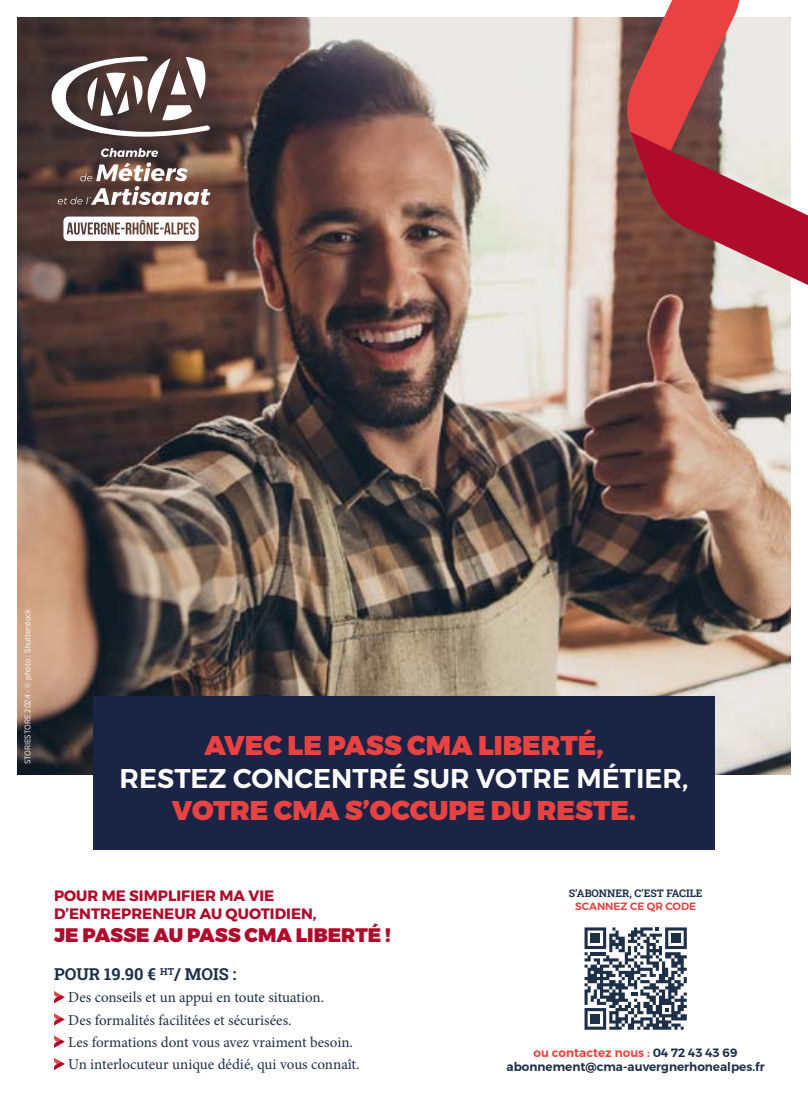
<style>
.page{position:relative;width:808px;height:1106px;background:#fff}
.page>*{position:absolute;margin:0;border:0;box-sizing:border-box;transform-origin:0 0}
.t1{font:900 27px "Montserrat";color:#e84242}
.t2{font:600 27px "Montserrat";color:#fff}
.t3{font:900 19.5px "Montserrat";color:#af0b2b}
.t4{font:16.5px "Roboto Slab";color:#1e2f48}
.t5{font:15px/22.2px "Minion Pro";color:#1e2f48}
.t6{font:700 15px/18px "Montserrat";color:#af0b2b}
.t7{font:600 12px/14.4px "Montserrat";color:#1e2f48;text-align:center}
.t8{font:10.5px "Roboto Slab";color:#1e2f48}
.t9{font:600 10.5px "Montserrat";color:#e84242}
.t10{font:8.1px "Gotham Narrow";color:#fff}
.s1{color:#e84242}
</style>
<div class="page">
<img style="left:17px;top:17px;width:774px;height:757px">
<svg style="left:625px;top:0;width:118px;height:191px;background:#c86463"></svg>
<svg style="left:630px;top:132px;width:178px;height:213px;background:#ab686b"></svg>
<svg style="left:63px;top:216px;width:136px;height:25px"></svg>
<svg style="left:58px;top:148px;width:152px;height:57px"></svg>
<svg style="left:52px;top:56px;width:158px;height:81px"></svg>
<div style="left:93px;top:696px;width:622px;height:153px;background:#1c2445"></div>
<svg style="left:54px;top:991px;width:11px;height:12px"></svg>
<svg style="left:54px;top:1013px;width:11px;height:12px"></svg>
<svg style="left:54px;top:1035px;width:11px;height:12px"></svg>
<svg style="left:54px;top:1058px;width:11px;height:12px"></svg>
<svg style="left:584px;top:927px;width:103px;height:102px"></svg>
<p class="t10" style="left:23px;top:764px;width:157px;rotate:-90deg">STORIESTORE 2024 - © photo : Shutterstock</p>
<h1 class="t1" style="left:204px;top:723px;width:401px">AVEC LE PASS CMA LIBERTÉ,</h1>
<h1 class="t2" style="left:120px;top:756px;width:570px">RESTEZ CONCENTRÉ SUR VOTRE MÉTIER,</h1>
<h1 class="t1" style="left:172px;top:788px;width:466px">VOTRE CMA S’OCCUPE DU RESTE.</h1>
<p class="t6" style="left:54px;top:886px;width:264px">POUR ME SIMPLIFIER MA VIE<br>D’ENTREPRENEUR AU QUOTIDIEN,</p>
<h2 class="t3" style="left:54px;top:919px;width:338px">JE PASSE AU PASS CMA LIBERTÉ !</h2>
<p class="t4" style="left:54px;top:962px;width:184px">POUR 19.90 € <sup>HT</sup>/ MOIS :</p>
<p class="t5" style="left:68px;top:986px;width:293px">Des conseils et un appui en toute situation.<br>Des formalités facilitées et sécurisées.<br>Les formations dont vous avez vraiment besoin.<br>Un interlocuteur unique dédié, qui vous connaît.</p>
<p class="t8" style="left:569px;top:886px;width:135px">S’ABONNER, C’EST FACILE</p>
<p class="t9" style="left:575px;top:898px;width:122px">SCANNEZ CE QR CODE</p>
<p class="t7" style="left:506px;top:1045px;width:260px"><span class="s1">ou contactez nous :</span> 04 72 43 43 69 abonnement@cma-auvergnerhonealpes.fr</p>
</div>
